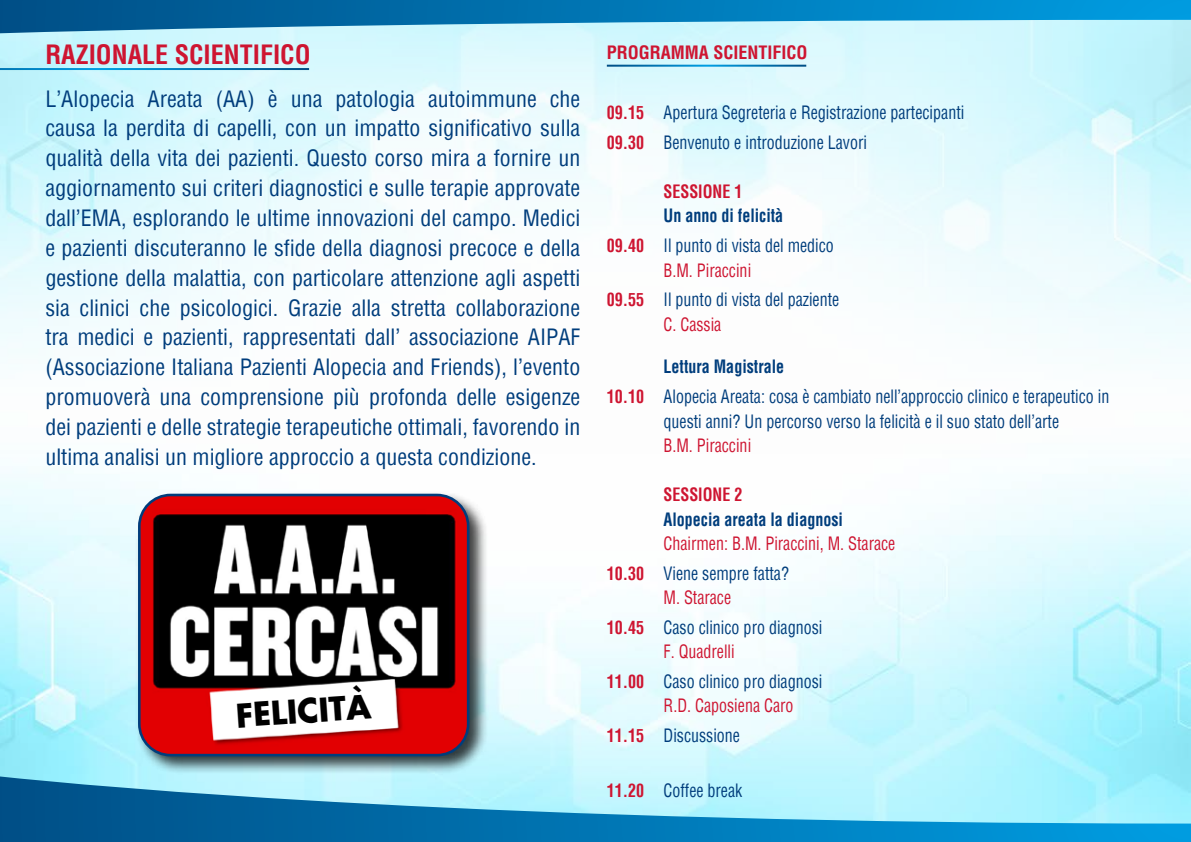
<style>
.page{position:relative;width:1191px;height:842px;background:#fff}
.page>*{position:absolute;margin:0;border:0;box-sizing:border-box;transform-origin:0 0}
.t1{font:700 32.2px "Futura";color:#000}
.t2{font:700 condensed 26px "Helvetica LT Std";color:#ce1531}
.t3{font:condensed 22px/29.8px "Helvetica";color:#003d7c;text-align:justify}
.t4{font:condensed 18px/30px "Helvetica";color:#003d7c;scale:.89 1}
.t5{font:condensed 18px/30px "Helvetica";color:#ce1531;scale:.89 1}
.t6{font:700 condensed 18px "Helvetica LT Std";color:#003d7c;scale:.89 1}
.t7{font:700 condensed 18px "Helvetica LT Std";color:#ce1531}
.t8{font:700 condensed 18px "Helvetica";color:#ce1531;scale:.89 1}
.s1{font-weight:700;color:#ce1531}
.s2{color:#ce1531}
.s3{font-weight:700}
.s4{color:#003d7c}
</style>
<div class="page">
<img style="left:0;top:459px;width:1191px;height:317px">
<svg style="left:0;top:0;width:1191px;height:33px"></svg>
<svg style="left:0;top:776px;width:1191px;height:66px"></svg>
<div style="left:135px;top:491px;width:353px;height:284px;background:#000;opacity:.75"></div>
<img style="left:139px;top:495px;width:329px;height:260px">
<div style="left:138px;top:494px;width:331px;height:262px;border:3px solid #003d7c;border-radius:31px"></div>
<p class="t2" style="left:45px;top:38px;width:267px">RAZIONALE SCIENTIFICO</p>
<p class="t3" style="left:45px;top:83px;width:536px">L’Alopecia Areata (AA) è una patologia autoimmune che causa la perdita di capelli, con un impatto significativo sulla qualità della vita dei pazienti. Questo corso mira a fornire un aggiornamento sui criteri diagnostici e sulle terapie approvate dall’EMA, esplorando le ultime innovazioni del campo. Medici e pazienti discuteranno le sfide della diagnosi precoce e della gestione della malattia, con particolare attenzione agli aspetti sia clinici che psicologici. Grazie alla stretta collaborazione tra medici e pazienti, rappresentati dall’ associazione AIPAF (Associazione Italiana Pazienti Alopecia and Friends), l’evento promuoverà una comprensione più profonda delle esigenze dei pazienti e delle strategie terapeutiche ottimali, favorendo in ultima analisi un migliore approccio a questa condizione.</p>
<h1 class="t1" style="left:234px;top:693px;width:137px;rotate:-4deg">FELICITÀ</h1>
<p class="t7" style="left:607px;top:41px;width:202px">PROGRAMMA SCIENTIFICO</p>
<p class="t4" style="left:607px;top:97px;width:403px"><span class="s1">09.15</span> Apertura Segreteria e Registrazione partecipanti<br><span class="s1">09.30</span> Benvenuto e introduzione Lavori</p>
<p class="t8" style="left:663px;top:180px;width:90px">SESSIONE 1</p>
<p class="t6" style="left:663px;top:204px;width:136px">Un anno di felicità</p>
<p class="t4" style="left:663px;top:233px;width:193px;line-height:24.2px;text-indent:-57px"><span class="s1">09.40</span> Il punto di vista del medico<br><span class="s2">B.M. Piraccini</span></p>
<p class="t4" style="left:663px;top:288px;width:199px;line-height:24.2px;text-indent:-57px"><span class="s1">09.55</span> Il punto di vista del paziente<br><span class="s2">C. Cassia</span></p>
<p class="t6" style="left:663px;top:356px;width:137px">Lettura Magistrale</p>
<p class="t4" style="left:607px;top:384px;width:566px;line-height:24.2px;text-align:center"><span class="s1">10.10</span> Alopecia Areata: cosa è cambiato nell’approccio clinico e terapeutico in questi anni? Un percorso verso la felicità e il suo stato dell’arte</p>
<p class="t5" style="left:663px;top:430px;width:100px">B.M. Piraccini</p>
<p class="t8" style="left:663px;top:483px;width:90px">SESSIONE 2</p>
<p class="t6" style="left:663px;top:508px;width:203px">Alopecia areata la diagnosi</p>
<p class="t5" style="left:607px;top:528px;width:326px;text-indent:57px">Chairmen: B.M. Piraccini, M. Starace<br><span class="s3">10.30</span> <span class="s4">Viene sempre fatta?</span></p>
<p class="t4" style="left:607px;top:582px;width:244px;text-indent:57px"><span class="s2">M. Starace<br></span><span class="s1">10.45</span> Caso clinico pro diagnosi</p>
<p class="t4" style="left:607px;top:636px;width:244px;text-indent:57px"><span class="s2">F. Quadrelli<br></span><span class="s1">11.00</span> Caso clinico pro diagnosi</p>
<p class="t5" style="left:607px;top:691px;width:211px;text-indent:57px">R.D. Caposiena Caro<br><span class="s3">11.15</span> <span class="s4">Discussione</span></p>
<p class="t4" style="left:607px;top:775px;width:154px"><span class="s1">11.20</span> Coffee break</p>
</div>
